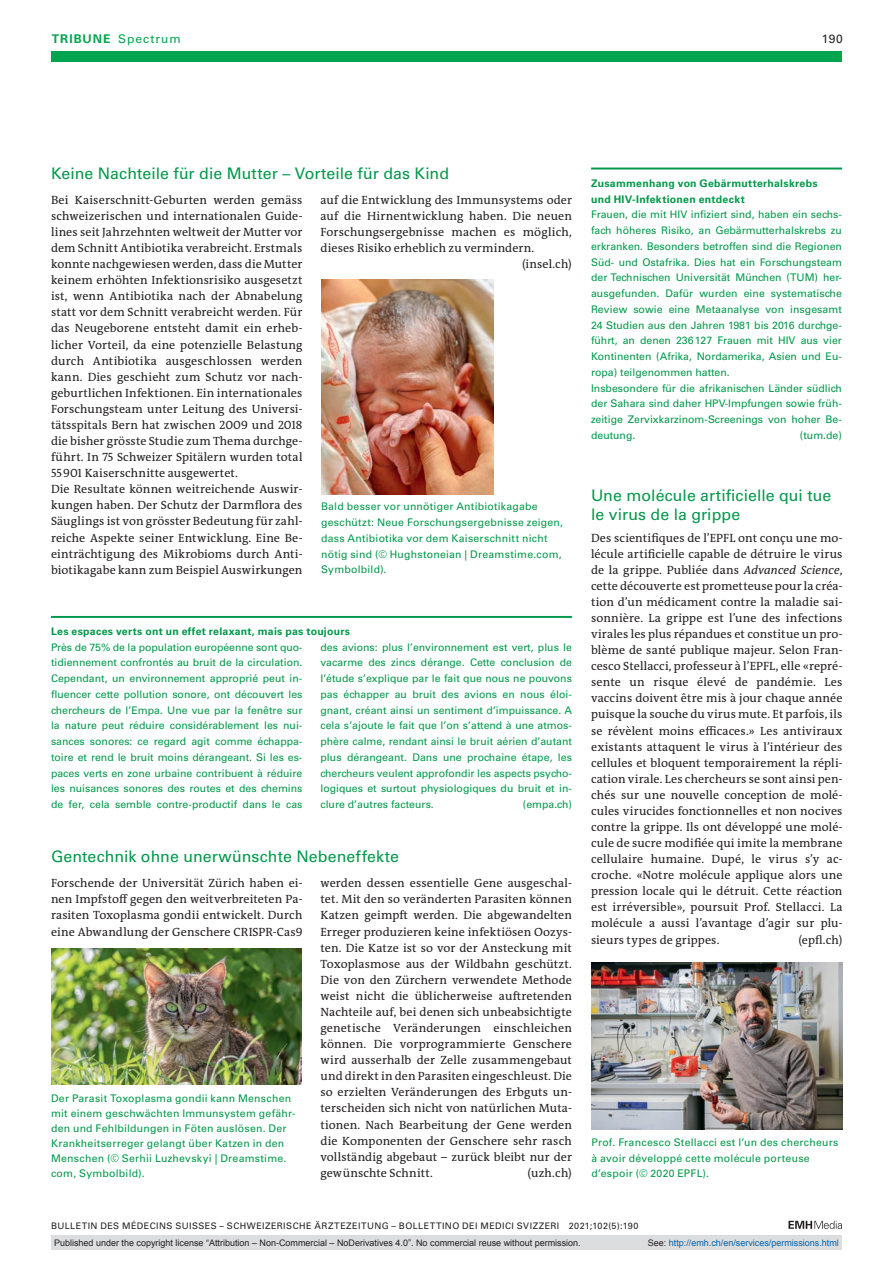
<style>
.page{position:relative;width:893px;height:1263px;background:#fff}
.page>*{position:absolute;margin:0;border:0;box-sizing:border-box;transform-origin:0 0}
.section-h1{font:15.9px/19.2px "Univers LT Std";letter-spacing:.005em;color:#00984a}
.section-pn{font:12px/16px "The Antiqua B W5 Plain";letter-spacing:.01em;color:#231f20;text-align:justify}
.ressort{font:12px "Univers LT Std";letter-spacing:.09em;color:#00a54f}
.ressort-2{font:12px "Univers LT Std";color:#231f20}
.boxed-text{font:10.5px/15.8px "Univers LT Std";color:#00984a;text-align:justify}
.fig-caption{font:10.5px/15.8px "Univers LT Std";letter-spacing:.025em;color:#00984a}
.boxed-title{font:700 10.5px/16px "Univers LT Std";letter-spacing:.025em;color:#00984a}
.t1{font:9px "Arial";color:#231f20}
.fusszeile{font:9px "Univers LT Std";letter-spacing:.05em;color:#231f20}
.t2{font:9px "Arial";color:#0066b3}
.s1{font-weight:700}
.s2{font-style:italic}
.s3{color:#231f20}
</style>
<div class="page">
<svg style="left:788px;top:1221px;width:54px;height:8px"></svg>
<img style="left:321px;top:280px;width:173px;height:214px">
<hr style="left:591px;top:168px;width:251px;height:1px;background:#00984a">
<img style="left:51px;top:949px;width:251px;height:136px">
<img style="left:592px;top:962px;width:250px;height:168px">
<hr style="left:51px;top:616px;width:521px;height:2px;background:#00984a">
<div style="left:51px;top:51px;width:791px;height:11px;background:#00a54f"></div>
<div style="left:51px;top:1235px;width:791px;height:15px;background:#dcdddf"></div>
<p class="ressort" style="left:52px;top:31px;width:130px"><span class="s1">TRIBUNE</span> Spectrum</p>
<p class="ressort-2" style="left:822px;top:31px;width:22px">190</p>
<p class="section-h1" style="left:51px;top:164px;width:400px">Keine Nachteile für die Mutter – Vorteile für das Kind</p>
<p class="section-pn" style="left:51px;top:192px;width:253px">Bei Kaiserschnitt-Geburten werden gemäss schweizerischen und internationalen Guide&shy;lines seit Jahrzehnten weltweit der Mutter vor dem Schnitt Antibiotika verabreicht. Erstmals konnte nachgewiesen werden, dass die Mutter keinem erhöhten Infektionsrisiko ausgesetzt ist, wenn Antibiotika nach der Abnabelung statt vor dem Schnitt verabreicht werden. Für das Neugeborene entsteht damit ein erheb&shy;licher Vorteil, da eine potenzielle Belastung durch Antibiotika ausgeschlossen werden kann. Dies geschieht zum Schutz vor nach&shy;geburtlichen Infektionen. Ein internationales Forschungsteam unter Leitung des Universi&shy;tätsspitals Bern hat zwischen 2009 und 2018 die bisher grösste Studie zum Thema durchge&shy;führt. In 75 Schweizer Spitälern wurden total 55901 Kaiserschnitte ausgewertet.</p>
<p class="section-pn" style="left:51px;top:481px;width:253px">Die Resultate können weitreichende Auswir&shy;kungen haben. Der Schutz der Darmflora des Säuglings ist von grösster Bedeutung für zahl&shy;reiche Aspekte seiner Entwicklung. Eine Be&shy;einträchtigung des Mikrobioms durch Anti&shy;biotikagabe kann zum Beispiel Auswirkungen</p>
<p class="section-pn" style="left:320px;top:192px;width:253px">auf die Entwicklung des Immunsystems oder auf die Hirnentwicklung haben. Die neuen Forschungsergebnisse machen es möglich, dieses Risiko erheblich zu vermindern.</p>
<p class="section-pn" style="left:522px;top:256px;width:51px">(insel.ch)</p>
<p class="fig-caption" style="left:321px;top:499px;width:244px">Bald besser vor unnötiger Antibiotikagabe geschützt: Neue Forschungsergebnisse zeigen, dass Antibiotika vor dem Kaiserschnitt nicht nötig sind (© Hughstoneian | Dreamstime.com, Symbolbild).</p>
<p class="boxed-title" style="left:51px;top:623px;width:301px">Les espaces verts ont un effet relaxant, mais pas toujours</p>
<p class="boxed-text" style="left:51px;top:639px;width:253px">Près de 75% de la population européenne sont quo&shy;tidiennement confrontés au bruit de la circulation.<br>Cependant, un environnement approprié peut in&shy;fluencer cette pollution sonore, ont découvert les chercheurs de l’Empa. Une vue par la fenêtre sur la nature peut réduire considérablement les nui&shy;sances sonores: ce regard agit comme échappa&shy;toire et rend le bruit moins dérangeant. Si les es&shy;paces verts en zone urbaine contribuent à réduire les nuisances sonores des routes et des chemins de fer, cela semble contre-productif dans le cas</p>
<p class="boxed-text" style="left:320px;top:639px;width:253px">des avions: plus l’environnement est vert, plus le vacarme des zincs dérange. Cette conclusion de l’étude s’explique par le fait que nous ne pouvons pas échapper au bruit des avions en nous éloi&shy;gnant, créant ainsi un sentiment d’impuissance. A cela s’ajoute le fait que l’on s’attend à une atmos&shy;phère calme, rendant ainsi le bruit aérien d’autant plus dérangeant. Dans une prochaine étape, les chercheurs veulent approfondir les aspects psycho&shy;logiques et surtout physiologiques du bruit et in&shy;clure d’autres facteurs.</p>
<p class="boxed-text" style="left:523px;top:797px;width:51px">(empa.ch)</p>
<p class="section-h1" style="left:51px;top:847px;width:349px">Gentechnik ohne unerwünschte Nebeneffekte</p>
<p class="section-pn" style="left:51px;top:875px;width:253px">Forschende der Universität Zürich haben ei&shy;nen Impfstoff gegen den weitverbreiteten Pa&shy;rasiten Toxoplasma gondii entwickelt. Durch eine Abwandlung der Genschere CRISPR-Cas9</p>
<p class="section-pn" style="left:320px;top:875px;width:253px">werden dessen essentielle Gene ausgeschal&shy;tet. Mit den so veränderten Parasiten können Katzen geimpft werden. Die abgewandelten Erreger produzieren keine infektiösen Oozys&shy;ten. Die Katze ist so vor der Ansteckung mit Toxoplasmose aus der Wildbahn geschützt.<br>Die von den Zürchern verwendete Methode weist nicht die üblicherweise auftretenden Nachteile auf, bei denen sich unbeabsichtigte genetische Veränderungen einschleichen können. Die vorprogrammierte Genschere wird ausserhalb der Zelle zusammengebaut und direkt in den Parasiten eingeschleust. Die so erzielten Veränderungen des Erbguts un&shy;terscheiden sich nicht von natürlichen Muta&shy;tionen. Nach Bearbeitung der Gene werden die Komponenten der Genschere sehr rasch vollständig abgebaut – zurück bleibt nur der gewünschte Schnitt.</p>
<p class="fig-caption" style="left:51px;top:1090px;width:242px">Der Parasit Toxoplasma gondii kann Menschen</p>
<p class="fig-caption" style="left:51px;top:1105px;width:246px;line-height:15px">mit einem geschwächten Immunsystem gefähr&shy;den und Fehlbildungen in Föten auslösen. Der Krankheitserreger gelangt über Katzen in den Menschen (© Serhii Luzhevskyi | Dreamstime. com, Symbolbild).</p>
<p class="section-pn" style="left:528px;top:1165px;width:46px">(uzh.ch)</p>
<p class="boxed-title" style="left:591px;top:175px;width:228px">Zusammenhang von Gebärmutterhalskrebs und HIV-Infektionen entdeckt</p>
<p class="boxed-text" style="left:591px;top:207px;width:252px">Frauen, die mit HIV infiziert sind, haben ein sechs&shy;fach höheres Risiko, an Gebärmutterhalskrebs zu erkranken. Besonders betroffen sind die Regionen Süd- und Ostafrika. Dies hat ein Forschungsteam der Technischen Universität München (TUM) her&shy;ausgefunden. Dafür wurden eine systematische Review sowie eine Metaanalyse von insgesamt 24 Studien aus den Jahren 1981 bis 2016 durchge&shy;führt, an denen 236127 Frauen mit HIV aus vier Kontinenten (Afrika, Nordamerika, Asien und Eu&shy;ropa) teilgenommen hatten.</p>
<p class="boxed-text" style="left:591px;top:380px;width:252px">Insbesondere für die afrikanischen Länder südlich der Sahara sind daher HPV-Impfungen sowie früh&shy;zeitige Zervixkarzinom-Screenings von hoher Be&shy;deutung.</p>
<p class="boxed-text" style="left:800px;top:427px;width:43px">(tum.de)</p>
<p class="section-h1" style="left:591px;top:485px;width:242px">Une molécule artificielle qui tue le virus de la grippe</p>
<p class="section-pn" style="left:591px;top:529px;width:253px">Des scientifiques de l’EPFL ont conçu une mo&shy;lécule artificielle capable de détruire le virus de la grippe. Publiée dans <span class="s2">Advanced Science</span>, cette découverte est prometteuse pour la créa&shy;tion d’un médicament contre la maladie sai&shy;sonnière. La grippe est l’une des infections virales les plus répandues et constitue un pro&shy;blème de santé publique majeur. Selon Fran&shy;cesco Stellacci, professeur à l’EPFL, elle «repré&shy;sente un risque élevé de pandémie. Les vaccins doivent être mis à jour chaque année puisque la souche du virus mute. Et parfois, ils se révèlent moins efficaces.» Les antiviraux existants attaquent le virus à l’intérieur des cellules et bloquent temporairement la répli&shy;cation virale. Les chercheurs se sont ainsi pen&shy;chés sur une nouvelle conception de molé&shy;cules virucides fonctionnelles et non nocives contre la grippe. Ils ont développé une molé&shy;cule de sucre modifiée qui imite la membrane cellulaire humaine. Dupé, le virus s’y ac&shy;croche. «Notre molécule applique alors une pression locale qui le détruit. Cette réaction est irréversible», poursuit Prof. Stellacci. La molécule a aussi l’avantage d’agir sur plu&shy;sieurs types de grippes.</p>
<p class="section-pn" style="left:798px;top:931px;width:46px">(epfl.ch)</p>
<p class="fig-caption" style="left:591px;top:1134px;width:249px">Prof. Francesco Stellacci est l’un des chercheurs à avoir développé cette molécule porteuse d’espoir (© 2020 EPFL).</p>
<p class="fusszeile" style="left:51px;top:1220px;width:589px">BULLETIN DES MÉDECINS SUISSES – SCHWEIZERISCHE ÄRZTEZEITUNG – BOLLETTINO DEI MEDICI SVIZZERI 2021;102(5):190</p>
<p class="t1" style="left:54px;top:1237px;width:528px">Published under the copyright license “Attribution – Non-Commercial – NoDerivatives 4.0”. No commercial reuse without permission.</p>
<p class="t2" style="left:648px;top:1237px;width:193px"><span class="s3">See:</span> http://emh.ch/en/services/permissions.html</p>
</div>
